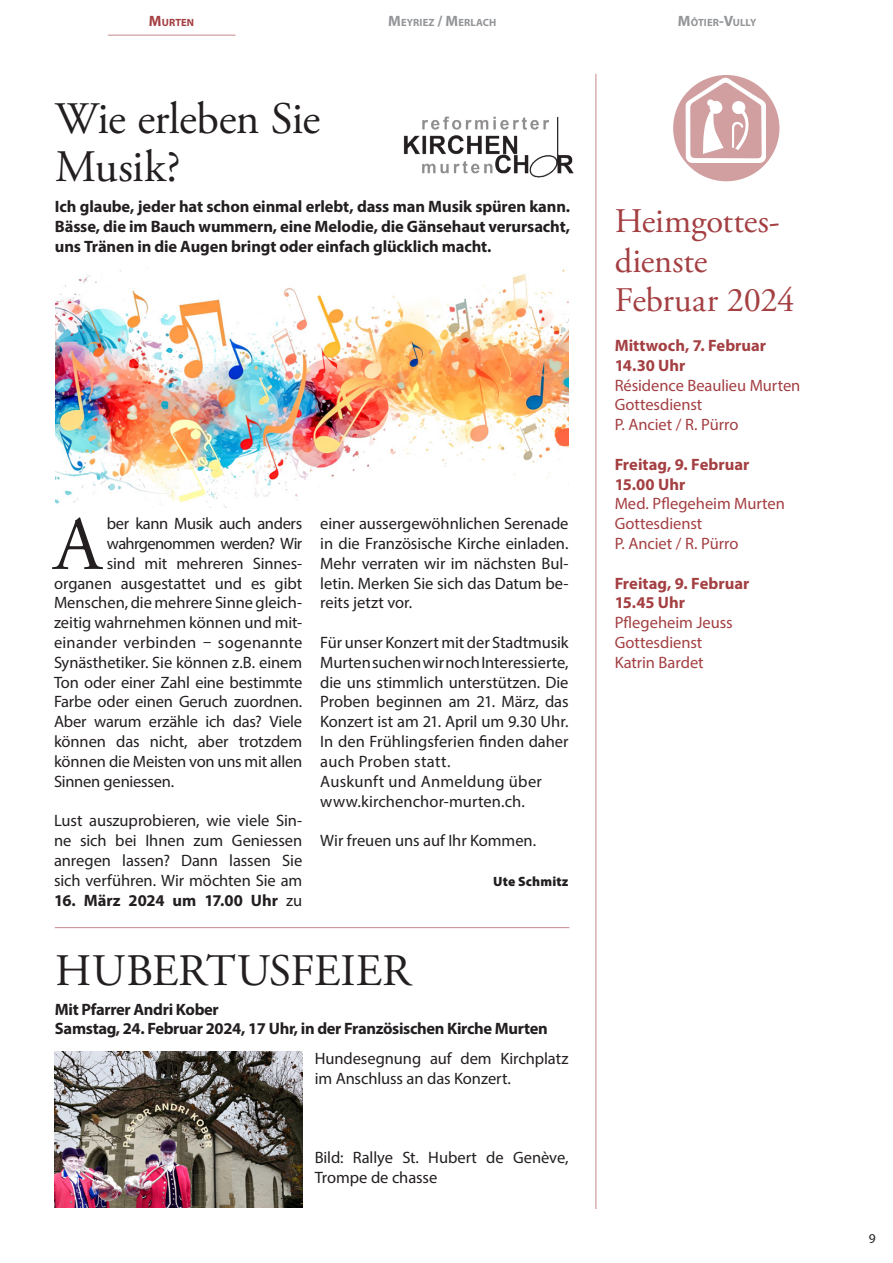
<style>
.page{position:relative;width:893px;height:1263px;background:#fff}
.page>*{position:absolute;margin:0;border:0;box-sizing:border-box;transform-origin:0 0}
.t1{font:76.2px "Adobe Garamond Pro";color:#231f20}
.t2{font:45px/48px "Adobe Garamond Pro";letter-spacing:-.005em;color:#231f20}
.t3{font:34.5px/39.6px "Adobe Garamond Pro";letter-spacing:-.02em;color:#a43f42}
.t4{font:16.5px/19.8px "Myriad Pro";letter-spacing:-.005em;color:#231f20}
.t5{font:700 16.5px/19.8px "Myriad Pro";letter-spacing:-.02em;color:#231f20;text-align:justify}
.t6{font:16.5px/19.8px "Myriad Pro";letter-spacing:-.005em;color:#a43f42}
.t7{font:700 16.5px/19.8px "Myriad Pro";color:#a43f42}
.t8{font:16.5px "Myriad Pro";letter-spacing:.015em;color:#231f20}
.t9{font:700 16.5px "Myriad Pro";color:#231f20}
.t10{font:16.5px "Myriad Pro";letter-spacing:-.025em;color:#231f20}
.t11{font:16.5px "Myriad Pro";letter-spacing:-.035em;color:#231f20}
.t12{font:900 13.5px "Myriad Pro";letter-spacing:.01em;color:#231f20}
.t13{font:13.5px "Myriad Pro";color:#231f20}
.t14{font:700 10.5px "Myriad Pro";letter-spacing:.01em;color:#939598}
.t15{font:700 10.5px "Myriad Pro";letter-spacing:.01em;color:#a43f42}
.s1{font-size:15px}
.s2{font-weight:400}
</style>
<div class="page">
<hr style="left:108px;top:35px;width:127px;height:1px;background:#a43f42">
<hr style="left:595px;top:74px;width:1px;height:1135px;background:#a43f42">
<div style="left:673px;top:75px;width:106px;height:106px;background:#d19fa0;border-radius:50%"></div>
<svg style="left:686px;top:77px;width:80px;height:86px"></svg>
<img style="left:403px;top:116px;width:171px;height:62px">
<img style="left:54px;top:1051px;width:248px;height:157px">
<hr style="left:55px;top:927px;width:514px;height:1px;background:#a43f42">
<img style="left:55px;top:269px;width:513px;height:238px">
<p class="t15" style="left:149px;top:16px;width:47px"><span class="s1">M</span>URTEN</p>
<p class="t14" style="left:388px;top:16px;width:110px"><span class="s1">M</span>EYRIEZ <span class="s1">/ M</span>ERLACH</p>
<p class="t14" style="left:678px;top:16px;width:80px"><span class="s1">M</span>ÔTIER<span class="s1">-V</span>ULLY</p>
<h2 class="t2" style="left:55px;top:97px;width:267px">Wie erleben Sie<br>Musik?</h2>
<p class="t5" style="left:55px;top:196px;width:517px">Ich glaube, jeder hat schon einmal erlebt, dass man Musik spüren kann.<br>Bässe, die im Bauch wummern, eine Melodie, die Gänsehaut verursacht, uns Tränen in die Augen bringt oder einfach glücklich macht.</p>
<h1 class="t1" style="left:54px;top:499px;width:49px">A</h1>
<p class="t10" style="left:107px;top:513px;width:197px">ber kann Musik auch anders</p>
<p class="t11" style="left:107px;top:533px;width:197px">wahrgenommen werden? Wir</p>
<p class="t4" style="left:107px;top:553px;width:197px">sind mit mehreren Sinnes-</p>
<p class="t4" style="left:54px;top:573px;width:250px">organen ausgestattet und es gibt</p>
<p class="t4" style="left:54px;top:593px;width:250px">Menschen, die mehrere Sinne gleich-</p>
<p class="t4" style="left:54px;top:613px;width:250px">zeitig wahrnehmen können und mit-</p>
<p class="t8" style="left:54px;top:632px;width:250px">einander verbinden – sogenannte</p>
<p class="t4" style="left:54px;top:652px;width:250px">Synästhetiker. Sie können z.B. einem</p>
<p class="t4" style="left:54px;top:672px;width:250px">Ton oder einer Zahl eine bestimmte</p>
<p class="t4" style="left:54px;top:692px;width:250px">Farbe oder einen Geruch zuordnen.</p>
<p class="t4" style="left:54px;top:712px;width:250px">Aber warum erzähle ich das? Viele</p>
<p class="t4" style="left:54px;top:731px;width:250px">können das nicht, aber trotzdem</p>
<p class="t4" style="left:54px;top:751px;width:250px">können die Meisten von uns mit allen</p>
<p class="t4" style="left:54px;top:771px;width:122px">Sinnen geniessen.</p>
<p class="t4" style="left:54px;top:811px;width:250px;text-align:justify">Lust auszuprobieren, wie viele Sin&shy;ne sich bei Ihnen zum Geniessen anregen lassen? Dann lassen Sie sich verführen. Wir möchten Sie am</p>
<p class="t9" style="left:54px;top:889px;width:250px">16. März 2024 um 17.00 Uhr <span class="s2">zu</span></p>
<p class="t4" style="left:320px;top:514px;width:250px;text-align:justify">einer aussergewöhnlichen Serenade in die Französische Kirche einladen.<br>Mehr verraten wir im nächsten Bul&shy;letin. Merken Sie sich das Datum be&shy;reits jetzt vor.</p>
<p class="t4" style="left:320px;top:632px;width:250px">Für unser Konzert mit der Stadtmusik<br>Murten suchen wir noch Interessierte, die uns stimmlich unterstützen. Die<br>Proben beginnen am 21. März, das<br>Konzert ist am 21. April um 9.30 Uhr.<br>In den Frühlingsferien finden daher auch Proben statt.<br>Auskunft und Anmeldung über www.kirchenchor-murten.ch.</p>
<p class="t4" style="left:320px;top:830px;width:217px">Wir freuen uns auf Ihr Kommen.</p>
<p class="t12" style="left:493px;top:872px;width:77px">Ute Schmitz</p>
<h2 class="t2" style="left:55px;top:948px;width:357px">HUBERTUSFEIER</h2>
<p class="t5" style="left:55px;top:998px;width:494px">Mit Pfarrer Andri Kober<br>Samstag, 24. Februar 2024, 17 Uhr, in der Französischen Kirche Murten</p>
<p class="t4" style="left:315px;top:1048px;width:255px">Hundesegnung auf dem Kirchplatz im Anschluss an das Konzert.</p>
<p class="t4" style="left:315px;top:1147px;width:255px">Bild: Rallye St. Hubert de Genève,<br>Trompe de chasse</p>
<h3 class="t3" style="left:615px;top:203px;width:181px">Heimgottes&shy;dienste<br>Februar 2024</h3>
<p class="t7" style="left:615px;top:335px;width:153px">Mittwoch, 7. Februar<br>14.30 Uhr</p>
<p class="t6" style="left:615px;top:375px;width:187px">Résidence Beaulieu Murten<br>Gottesdienst<br>P. Anciet / R. Pürro</p>
<p class="t7" style="left:615px;top:454px;width:136px">Freitag, 9. Februar<br>15.00 Uhr</p>
<p class="t6" style="left:615px;top:494px;width:172px">Med. Pflegeheim Murten<br>Gottesdienst<br>P. Anciet / R. Pürro</p>
<p class="t7" style="left:615px;top:573px;width:136px">Freitag, 9. Februar<br>15.45 Uhr</p>
<p class="t6" style="left:615px;top:613px;width:119px">Pflegeheim Jeuss<br>Gottesdienst<br>Katrin Bardet</p>
<p class="t13" style="left:869px;top:1230px;width:8px">9</p>
</div>
